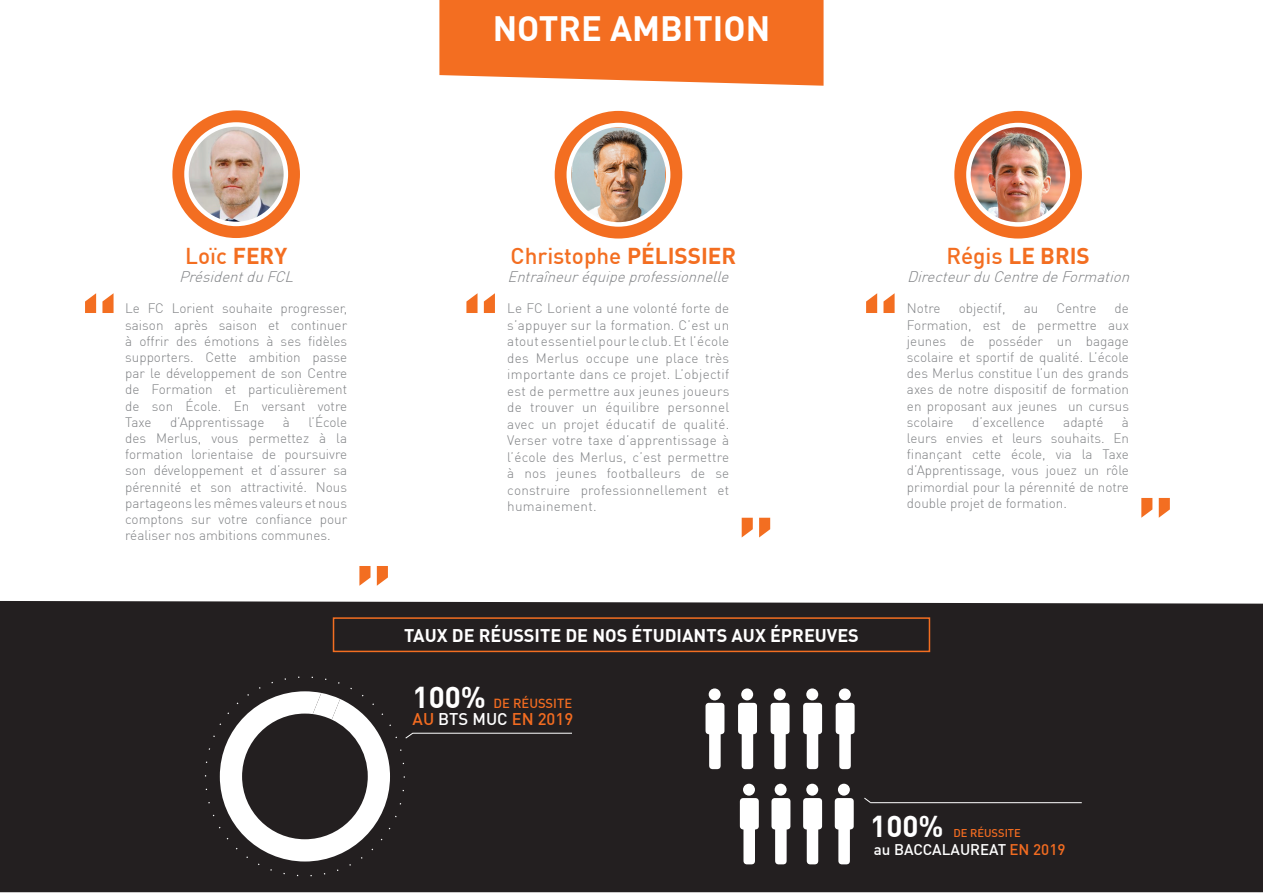
<style>
.page{position:relative;width:1263px;height:893px;background:#fff}
.page>*{position:absolute;margin:0;border:0;box-sizing:border-box;transform-origin:0 0}
.t1{font:700 34.5px "DIN Pro";color:#fff}
.t2{font:700 29.55px "DIN Pro";color:#fff}
.t3{font:500 22.5px "DIN Pro";color:#f36e21}
.t4{font:700 22.5px "DIN Pro";color:#f36e21}
.t5{font:700 18px "DIN Pro";color:#fff}
.t6{font:500 16.65px "DIN Pro";color:#f36c21}
.t7{font:500 15.15px "DIN Pro";color:#fff}
.t8{font:italic 300 15px "DIN Pro";color:#808285}
.t9{font:300 13.5px/16.2px "DIN Pro";color:#808285;text-align:justify}
.t10{font:500 12.9px "DIN Pro";color:#f36c21}
.t11{font:500 11.1px "DIN Pro";color:#f36c21}
.s1{font-weight:700}
.s2{font-weight:500}
.s3{color:#fff}
.s4{color:#f36c21}
</style>
<div class="page">
<svg style="left:439px;top:0;width:384px;height:86px;background:#f37831"></svg>
<div style="left:0;top:601px;width:1263px;height:291px;background:#231f20"></div>
<div style="left:333px;top:617px;width:597px;height:35px;border:2px solid #f36e21"></div>
<div style="left:172px;top:110px;width:128px;height:128px;background:#f36e21;border-radius:50%"></div>
<img style="left:186px;top:125px;width:100px;height:99px">
<div style="left:184px;top:122px;width:104px;height:104px;border:4px solid #fff;border-radius:50%"></div>
<svg style="left:85px;top:293px;width:29px;height:20px"></svg>
<svg style="left:359px;top:566px;width:29px;height:20px"></svg>
<div style="left:555px;top:111px;width:127px;height:128px;background:#f36e21;border-radius:50%"></div>
<img style="left:571px;top:128px;width:94px;height:96px">
<div style="left:566px;top:123px;width:104px;height:104px;border:4px solid #fff;border-radius:50%"></div>
<svg style="left:466px;top:293px;width:29px;height:20px"></svg>
<svg style="left:742px;top:518px;width:28px;height:19px"></svg>
<div style="left:954px;top:111px;width:128px;height:128px;background:#f36e21;border-radius:50%"></div>
<img style="left:968px;top:127px;width:100px;height:97px">
<div style="left:966px;top:123px;width:104px;height:104px;border:4px solid #fff;border-radius:50%"></div>
<svg style="left:866px;top:293px;width:28px;height:20px"></svg>
<svg style="left:1141px;top:498px;width:29px;height:20px"></svg>
<div style="left:112px;top:660px;width:1038px;height:231px;background:#231f20"></div>
<svg style="left:405px;top:732px;width:9px;height:7px"></svg>
<hr style="left:413px;top:733px;width:159px;height:1px;background:#fff">
<svg style="left:220px;top:691px;width:170px;height:170px"></svg>
<svg style="left:864px;top:797px;width:7px;height:6px"></svg>
<hr style="left:870px;top:802px;width:212px;height:1px;background:#fff">
<svg style="left:705px;top:703px;width:19px;height:66px"></svg>
<div style="left:709px;top:688px;width:12px;height:12px;background:#fff;border-radius:50%"></div>
<svg style="left:738px;top:703px;width:19px;height:66px"></svg>
<div style="left:741px;top:688px;width:12px;height:12px;background:#fff;border-radius:50%"></div>
<svg style="left:770px;top:703px;width:19px;height:66px"></svg>
<div style="left:774px;top:688px;width:12px;height:12px;background:#fff;border-radius:50%"></div>
<svg style="left:803px;top:703px;width:19px;height:66px"></svg>
<div style="left:806px;top:688px;width:12px;height:12px;background:#fff;border-radius:50%"></div>
<svg style="left:836px;top:703px;width:19px;height:66px"></svg>
<div style="left:839px;top:688px;width:12px;height:12px;background:#fff;border-radius:50%"></div>
<svg style="left:740px;top:798px;width:19px;height:66px"></svg>
<div style="left:743px;top:784px;width:12px;height:12px;background:#fff;border-radius:50%"></div>
<svg style="left:771px;top:798px;width:19px;height:66px"></svg>
<div style="left:775px;top:784px;width:12px;height:12px;background:#fff;border-radius:50%"></div>
<svg style="left:803px;top:798px;width:19px;height:66px"></svg>
<div style="left:806px;top:784px;width:12px;height:12px;background:#fff;border-radius:50%"></div>
<svg style="left:835px;top:798px;width:19px;height:66px"></svg>
<div style="left:838px;top:784px;width:12px;height:12px;background:#fff;border-radius:50%"></div>
<h1 class="t1" style="left:493px;top:6px;width:279px">NOTRE AMBITION</h1>
<h3 class="t3" style="left:185px;top:241px;width:104px">Loïc <span class="s1">FERY</span></h3>
<p class="t8" style="left:179px;top:267px;width:120px">PrésidentduFCL</p>
<p class="t9" style="left:125px;top:300px;width:223px">Le FC Lorient souhaite progresser, saison après saison et continuer à offrir des émotions à ses fidèles supporters. Cette ambition passe par le développement de son Centre de Formation et particulièrement de son École. En versant votre Taxe</p>
<p class="t9" style="left:125px;top:414px;width:223px;text-indent:183px">l’École des Merlus, vous permettez à la formation lorientaise de poursuivre son développement et d’assurer sa pérennité et son attractivité. Nous partageons les mêmes valeurs et nous comptons sur votre confiance pour réaliser nos ambitions communes.</p>
<p class="t9" style="left:170px;top:414px;width:96px">d’Apprentissage</p>
<p class="t9" style="left:283px;top:414px;width:9px">à</p>
<h3 class="t3" style="left:511px;top:242px;width:227px">Christophe <span class="s1">PÉLISSIER</span></h3>
<p class="t8" style="left:507px;top:268px;width:227px">Entraîneuréquipeprofessionnelle</p>
<p class="t9" style="left:507px;top:300px;width:224px">Le FC Lorient a une volonté forte de s’appuyer sur la formation. C’est un atout essentiel pour le club. Et l’école des Merlus occupe une place très importante dans ce projet. L’objectif est de permettre aux jeunes joueurs de trouver un équilibre personnel avec un projet éducatif de qualité.<br>Verser votre taxe d’apprentissage à l’école des Merlus, c’est permettre à nos jeunes footballeurs de se construire professionnellement et humainement.</p>
<h3 class="t4" style="left:946px;top:241px;width:145px"><span class="s2">Régis</span> LE BRIS</h3>
<p class="t8" style="left:907px;top:268px;width:228px">DirecteurduCentredeFormation</p>
<p class="t9" style="left:907px;top:300px;width:35px">Notre</p>
<p class="t9" style="left:959px;top:300px;width:48px">objectif,</p>
<p class="t9" style="left:1024px;top:300px;width:16px">au</p>
<p class="t9" style="left:1056px;top:300px;width:41px">Centre</p>
<p class="t9" style="left:907px;top:300px;width:223px;text-indent:208px">de Formation, est de permettre aux jeunes de posséder un bagage scolaire et sportif de qualité. L’école des Merlus constitue l’un des grands axes de notre dispositif de formation en proposant aux jeunes un cursus scolaire</p>
<p class="t9" style="left:907px;top:414px;width:223px;text-indent:215px">à leurs envies et leurs souhaits. En finançant cette école, via la Taxe d’Apprentissage, vous jouez un rôle primordial pour la pérennité de notre double projet de formation.</p>
<p class="t9" style="left:972px;top:414px;width:74px">d’excellence</p>
<p class="t9" style="left:1063px;top:414px;width:42px">adapté</p>
<h3 class="t5" style="left:404px;top:623px;width:456px">TAUX DE RÉUSSITE DE NOS ÉTUDIANTS AUX ÉPREUVES</h3>
<h2 class="t2" style="left:413px;top:678px;width:75px">100%</h2>
<p class="t10" style="left:493px;top:695px;width:80px">DE RÉUSSITE</p>
<p class="t6" style="left:413px;top:709px;width:162px">AU <span class="s3">BTS MUC</span> EN 2019</p>
<h2 class="t2" style="left:870px;top:807px;width:75px">100%</h2>
<p class="t11" style="left:953px;top:826px;width:69px">DE RÉUSSITE</p>
<p class="t7" style="left:874px;top:839px;width:193px">au BACCALAUREAT <span class="s4">EN 2019</span></p>
</div>
